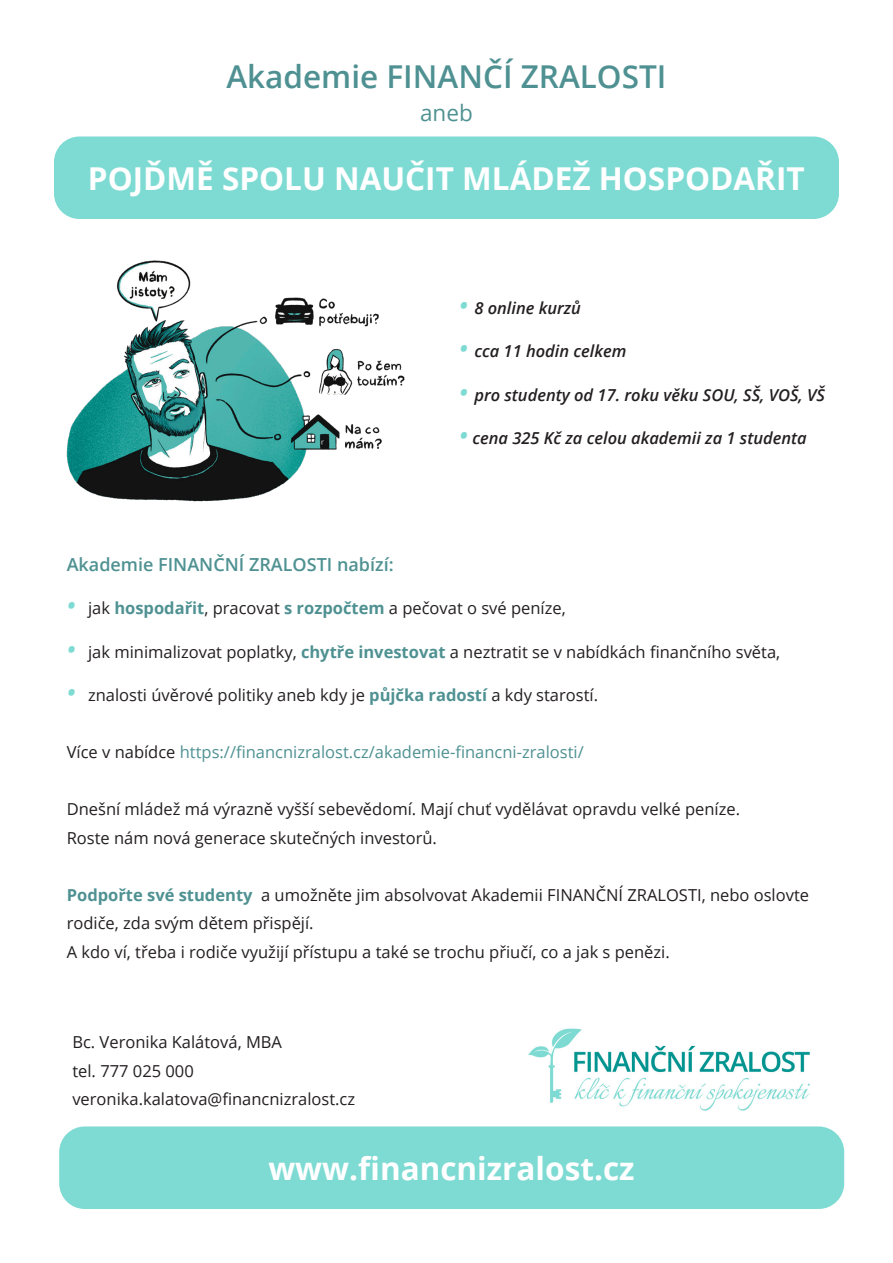
<style>
.page{position:relative;width:893px;height:1263px;background:#fff}
.page>*{position:absolute;margin:0;border:0;box-sizing:border-box;transform-origin:0 0}
.t1{font:700 31.5px "Open Sans";color:#fff}
.t2{font:600 31.5px "Open Sans";color:#4f9192}
.t3{font:22.5px "Open Sans";color:#4f9192}
.t4{font:600 18px "Open Sans";color:#4f9192}
.t5{font:16.5px "Open Sans";color:#231f20}
.t6{font:italic 600 16.5px "Open Sans";color:#231f20}
.t7{font:16.5px "Open Sans";color:#4f9192}
.s1{font-size:24px;color:#7edbd3}
.s2{font-weight:600;font-style:italic;font-size:24px;color:#7edbd3}
.s3{font-weight:700;color:#4f9192}
.s4{color:#231f20}
</style>
<div class="page">
<img style="left:66px;top:260px;width:339px;height:242px">
<img style="left:528px;top:1028px;width:313px;height:111px">
<div style="left:54px;top:136px;width:785px;height:83px;background:#7edbd3;border-radius:26px"></div>
<div style="left:59px;top:1126px;width:785px;height:83px;background:#7edbd3;border-radius:26px"></div>
<p class="t2" style="left:226px;top:55px;width:442px">Akademie FINANČÍ ZRALOSTI</p>
<p class="t3" style="left:420px;top:97px;width:54px">aneb</p>
<p class="t1" style="left:88px;top:156px;width:718px">POJĎMĚ SPOLU NAUČIT MLÁDEŽ HOSPODAŘIT</p>
<p class="t6" style="left:459px;top:297px;width:123px"><span class="s1">•</span> 8 online kurzů</p>
<p class="t6" style="left:459px;top:340px;width:169px"><span class="s1">•</span> cca 11 hodin celkem</p>
<p class="t6" style="left:459px;top:384px;width:367px"><span class="s1">•</span> pro studenty od 17. roku věku SOU, SŠ, VOŠ, VŠ</p>
<p class="t6" style="left:459px;top:427px;width:349px"><span class="s1">•</span> cena 325 Kč za celou akademii za 1 studenta</p>
<p class="t4" style="left:67px;top:552px;width:328px">Akademie FINANČNÍ ZRALOSTI nabízí:</p>
<p class="t5" style="left:67px;top:597px;width:501px"><span class="s2">•</span> jak <span class="s3">hospodařit</span>, pracovat <span class="s3">s rozpočtem</span> a pečovat o své peníze,</p>
<p class="t5" style="left:67px;top:640px;width:715px"><span class="s2">•</span> jak minimalizovat poplatky, <span class="s3">chytře investovat</span> a neztratit se v nabídkách finančního světa,</p>
<p class="t5" style="left:67px;top:684px;width:533px"><span class="s2">•</span> znalosti úvěrové politiky aneb kdy je <span class="s3">půjčka radostí</span> a kdy starostí.</p>
<p class="t7" style="left:67px;top:741px;width:518px"><span class="s4">Více v nabídce</span> https://financnizralost.cz/akademie-financni-zralosti/</p>
<p class="t5" style="left:67px;top:798px;width:675px">Dnešní mládež má výrazně vyšší sebevědomí. Mají chuť vydělávat opravdu velké peníze.</p>
<p class="t5" style="left:67px;top:826px;width:372px">Roste nám nová generace skutečných investorů.</p>
<p class="t5" style="left:67px;top:883px;width:744px"><span class="s3">Podpořte své studenty</span> a umožněte jim absolvovat Akademii FINANČNÍ ZRALOSTI, nebo oslovte</p>
<p class="t5" style="left:67px;top:912px;width:248px">rodiče, zda svým dětem přispějí.</p>
<p class="t5" style="left:67px;top:940px;width:605px">A kdo ví, třeba i rodiče využijí přístupu a také se trochu přiučí, co a jak s penězi.</p>
<p class="t5" style="left:72px;top:1031px;width:211px">Bc. Veronika Kalátová, MBA</p>
<p class="t5" style="left:72px;top:1059px;width:123px">tel. 777 025 000</p>
<p class="t5" style="left:72px;top:1088px;width:284px">veronika.kalatova@financnizralost.cz</p>
<p class="t1" style="left:268px;top:1146px;width:368px">www.financnizralost.cz</p>
</div>
